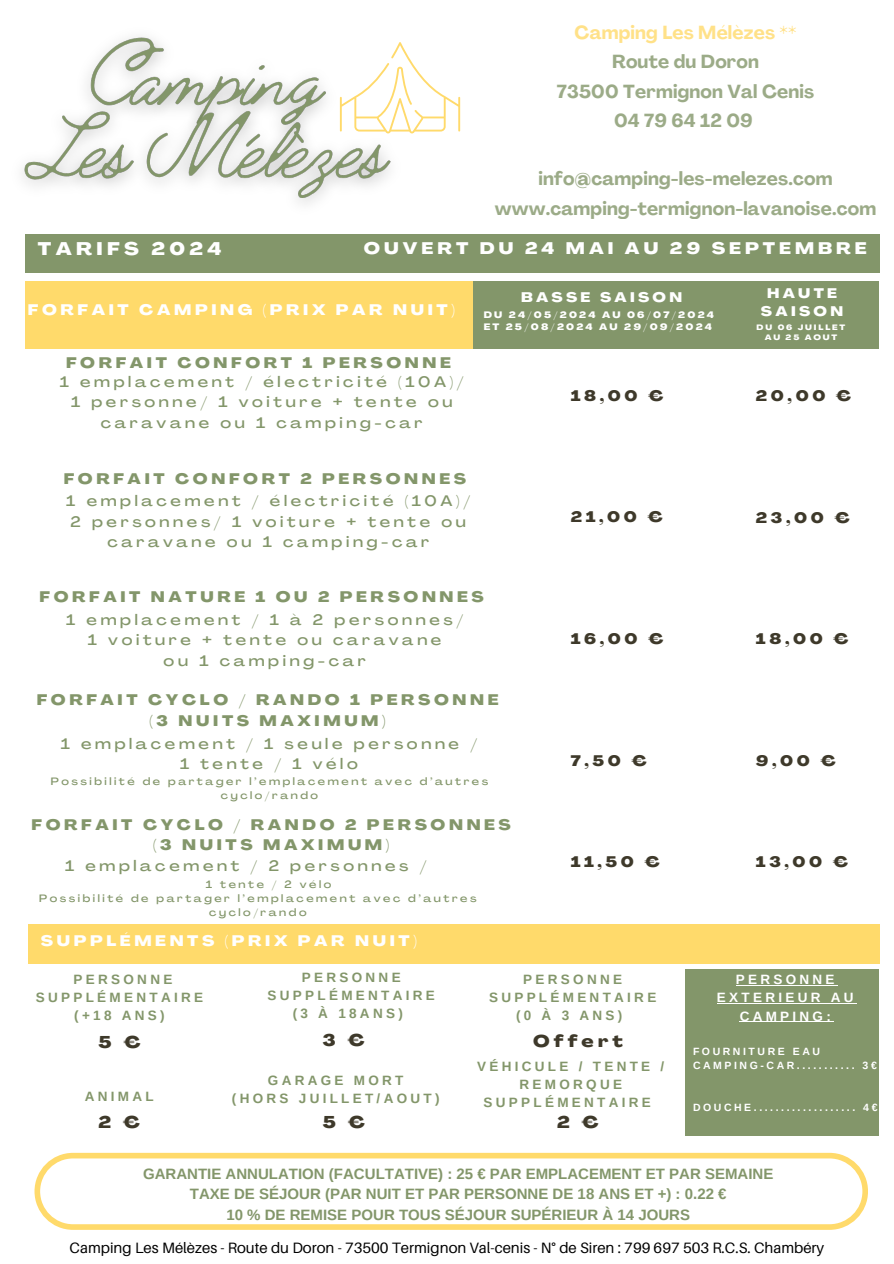
<style>
.page{position:relative;width:894px;height:1264px;background:#fff}
.page>*{position:absolute;margin:0;border:0;box-sizing:border-box;transform-origin:0 0}
.t1{font:700 18.6px/29.2px "Agrandir";letter-spacing:.01em;color:#83966a;text-align:center}
.t2{font:700 18.6px "Agrandir";letter-spacing:.01em;color:#ffda6b}
.t3{font:800 expanded 18px "Agrandir";letter-spacing:.245em;color:#fff}
.t4{font:800 expanded 16.8px "Agrandir";letter-spacing:.245em;color:#3e392a}
.t5{font:800 expanded 16.5px "Agrandir";letter-spacing:.245em;color:#fff}
.t6{font:500 expanded 15px/20.2px "Agrandir";letter-spacing:.245em;color:#83966a;text-align:center}
.t7{font:800 expanded 15px/20.2px "Agrandir";letter-spacing:.245em;color:#83966a;text-align:center}
.t8{font:700 15px/20.2px "Arimo";color:#83966a;text-align:center}
.t9{font:15px "Aileron";color:#000}
.t10{font:800 expanded 15px "Agrandir";letter-spacing:.245em;color:#3e392a}
.t11{font:800 expanded 15px "Agrandir";letter-spacing:.245em;color:#fff}
.t12{font:800 expanded 13.65px/18.6px "Agrandir";letter-spacing:.245em;color:#fff;text-align:center}
.t13{font:700 13.5px/18px "Arimo";letter-spacing:.245em;color:#83966a;text-align:center}
.t14{font:700 13.5px/18.5px "Arimo";letter-spacing:.245em;color:#fff;text-align:center}
.t15{font:500 expanded 10.5px/14px "Agrandir";letter-spacing:.245em;color:#83966a;text-align:center}
.t16{font:700 10.5px/14px "Arimo";letter-spacing:.245em;color:#fff}
.t17{font:800 expanded 9.15px "Agrandir";letter-spacing:.245em;color:#fff}
.t18{font:800 expanded 7.65px "Agrandir";letter-spacing:.245em;color:#fff}
</style>
<div class="page">
<div style="left:25px;top:234px;width:853px;height:38px;background:#83966a"></div>
<div style="left:25px;top:281px;width:448px;height:67px;background:#ffda6b"></div>
<div style="left:473px;top:281px;width:405px;height:67px;background:#83966a"></div>
<div style="left:28px;top:923px;width:850px;height:40px;background:#ffda6b"></div>
<svg style="left:34px;top:1152px;width:833px;height:77px"></svg>
<svg style="left:415px;top:67px;width:45px;height:65px"></svg>
<img style="left:22px;top:37px;width:393px;height:167px">
<div style="left:685px;top:969px;width:193px;height:166px;background:#83966a"></div>
<hr style="left:735px;top:984px;width:102px;height:1px;background:#fff">
<hr style="left:716px;top:1003px;width:140px;height:1px;background:#fff">
<hr style="left:739px;top:1021px;width:94px;height:1px;background:#fff">
<p class="t2" style="left:574px;top:25px;width:223px">Camping Les Mélèzes **</p>
<p class="t1" style="left:556px;top:49px;width:259px">Route du Doron<br>73500 Termignon Val Cenis<br>04 79 64 12 09</p>
<p class="t1" style="left:494px;top:166px;width:383px">info@camping-les-melezes.com www.camping-termignon-lavanoise.com</p>
<p class="t3" style="left:38px;top:241px;width:185px">TARIFS 2024</p>
<p class="t5" style="left:364px;top:242px;width:504px">OUVERT DU 24 MAI AU 29 SEPTEMBRE</p>
<p class="t11" style="left:28px;top:303px;width:428px">FORFAIT CAMPING (PRIX PAR NUIT)</p>
<p class="t7" style="left:66px;top:353px;width:386px">FORFAIT CONFORT 1 PERSONNE</p>
<p class="t6" style="left:60px;top:373px;width:405px">1 emplacement / électricité (10A)/<br>1 personne/ 1 voiture + tente ou caravane ou 1 camping-car</p>
<h3 class="t12" style="left:521px;top:290px;width:163px">BASSE SAISON</h3>
<h3 class="t17" style="left:483px;top:311px;width:232px">DU 24/05/2024 AU 06/07/2024</h3>
<h2 class="t17" style="left:483px;top:323px;width:230px">ET 25/08/2024 AU 29/09/2024</h2>
<h4 class="t10" style="left:570px;top:389px;width:94px">18,00 €</h4>
<p class="t7" style="left:64px;top:470px;width:404px">FORFAIT CONFORT 2 PERSONNES</p>
<p class="t6" style="left:66px;top:492px;width:405px">1 emplacement / électricité (10A)/<br>2 personnes/ 1 voiture + tente ou caravane ou 1 camping-car</p>
<h5 class="t10" style="left:570px;top:511px;width:93px">21,00 €</h5>
<h4 class="t7" style="left:39px;top:588px;width:446px">FORFAIT NATURE 1 OU 2 PERSONNES</h4>
<h4 class="t6" style="left:66px;top:611px;width:398px">1 emplacement / 1 à 2 personnes/<br>1 voiture + tente ou caravane<br>ou 1 camping-car</h4>
<h5 class="t7" style="left:37px;top:691px;width:463px">FORFAIT CYCLO / RANDO 1 PERSONNE (3 NUITS MAXIMUM)</h5>
<h4 class="t6" style="left:61px;top:734px;width:418px">1 emplacement / 1 seule personne /<br>1 tente / 1 vélo</h4>
<h5 class="t15" style="left:51px;top:775px;width:439px">Possibilité de partager l’emplacement avec d’autres cyclo/rando</h5>
<p class="t7" style="left:32px;top:816px;width:480px">FORFAIT CYCLO / RANDO 2 PERSONNES (3 NUITS MAXIMUM)</p>
<p class="t6" style="left:65px;top:856px;width:363px">1 emplacement / 2 personnes /</p>
<p class="t15" style="left:206px;top:878px;width:127px">1 tente / 2 vélo</p>
<h3 class="t15" style="left:39px;top:892px;width:439px">Possibilité de partager l’emplacement avec d’autres cyclo/rando</h3>
<h4 class="t10" style="left:570px;top:632px;width:94px">16,00 €</h4>
<p class="t10" style="left:570px;top:754px;width:77px">7,50 €</p>
<p class="t10" style="left:570px;top:855px;width:90px">11,50 €</p>
<h4 class="t12" style="left:760px;top:285px;width:84px">HAUTE<br>SAISON</h4>
<p class="t18" style="left:756px;top:324px;width:90px">DU 06 JUILLET</p>
<p class="t18" style="left:764px;top:334px;width:74px">AU 25 AOUT</p>
<h3 class="t10" style="left:755px;top:390px;width:97px">20,00 €</h3>
<h3 class="t10" style="left:755px;top:511px;width:95px">23,00 €</h3>
<p class="t10" style="left:755px;top:633px;width:94px">18,00 €</p>
<p class="t10" style="left:755px;top:754px;width:81px">9,00 €</p>
<p class="t10" style="left:755px;top:855px;width:94px">13,00 €</p>
<p class="t11" style="left:41px;top:934px;width:377px">SUPPLÉMENTS (PRIX PAR NUIT)</p>
<p class="t13" style="left:36px;top:970px;width:169px">PERSONNE<br>SUPPLÉMENTAIRE</p>
<p class="t13" style="left:74px;top:1006px;width:92px">(+18 ANS)</p>
<h5 class="t13" style="left:267px;top:968px;width:169px">PERSONNE<br>SUPPLÉMENTAIRE</h5>
<h5 class="t13" style="left:292px;top:1004px;width:112px">(3 À 18ANS)</h5>
<h5 class="t4" style="left:323px;top:1033px;width:43px">3 €</h5>
<h4 class="t4" style="left:98px;top:1035px;width:43px">5 €</h4>
<h5 class="t13" style="left:85px;top:1087px;width:70px">ANIMAL</h5>
<h5 class="t4" style="left:98px;top:1115px;width:43px">2 €</h5>
<h5 class="t13" style="left:268px;top:1070px;width:137px">GARAGE MORT</h5>
<h5 class="t13" style="left:232px;top:1088px;width:209px">(HORS JUILLET/AOUT)</h5>
<h4 class="t4" style="left:323px;top:1115px;width:43px">5 €</h4>
<h5 class="t13" style="left:489px;top:970px;width:169px">PERSONNE<br>SUPPLÉMENTAIRE</h5>
<h5 class="t13" style="left:516px;top:1006px;width:108px">(0 À 3 ANS)</h5>
<h5 class="t4" style="left:533px;top:1034px;width:91px">Offert</h5>
<p class="t13" style="left:477px;top:1057px;width:189px">VÉHICULE / TENTE /<br>REMORQUE<br>SUPPLÉMENTAIRE</p>
<p class="t4" style="left:557px;top:1115px;width:43px">2 €</p>
<p class="t14" style="left:716px;top:969px;width:138px">PERSONNE<br>EXTERIEUR AU<br>CAMPING:</p>
<h3 class="t16" style="left:692px;top:1044px;width:185px">FOURNITURE EAU<br>CAMPING-CAR........... 3€</h3>
<h3 class="t16" style="left:692px;top:1100px;width:186px">DOUCHE................... 4€</h3>
<p class="t8" style="left:143px;top:1163px;width:631px">GARANTIE ANNULATION (FACULTATIVE) : 25 € PAR EMPLACEMENT ET PAR SEMAINE<br>TAXE DE SÉJOUR (PAR NUIT ET PAR PERSONNE DE 18 ANS ET +) : 0.22 €<br>10 % DE REMISE POUR TOUS SÉJOUR SUPÉRIEUR À 14 JOURS</p>
<p class="t9" style="left:70px;top:1238px;width:756px">Camping Les Mélèzes - Route du Doron - 73500 Termignon Val-cenis - N° de Siren : 799 697 503 R.C.S. Chambéry</p>
</div>
